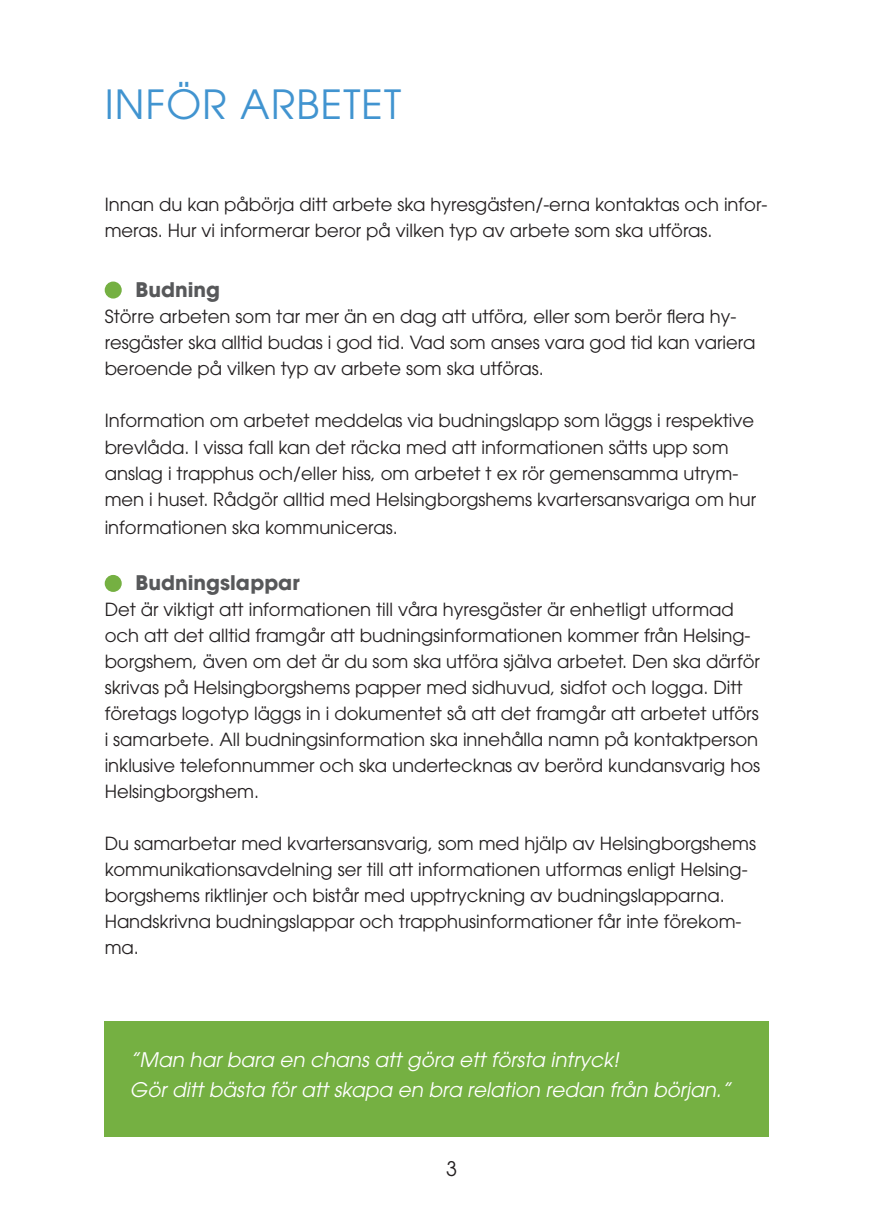
<style>
.page{position:relative;width:874px;height:1225px;background:#fff}
.page>*{position:absolute;margin:0;border:0;box-sizing:border-box;transform-origin:0 0}
.t1{font:40px "ITC Avant Garde Pro";letter-spacing:.03em;color:#4194d0}
.t2{font:italic 20px/30px "ITC Avant Garde Pro";color:#fff}
.t3{font:700 20px "ITC Avant Garde Pro";color:#57585a}
.t4{font:20px "ITC Avant Garde Pro";color:#231f20}
.t5{font:18px/26px "ITC Avant Garde Pro";color:#231f20}
</style>
<div class="page">
<div style="left:105px;top:1021px;width:663px;height:116px;background:#75b042"></div>
<div style="left:105px;top:281px;width:17px;height:17px;background:#75b042;border-radius:50%"></div>
<div style="left:105px;top:575px;width:17px;height:17px;background:#75b042;border-radius:50%"></div>
<p class="t1" style="left:105px;top:79px;width:298px">INFÖR ARBETET</p>
<p class="t5" style="left:105px;top:191px;width:664px">Innan du kan påbörja ditt arbete ska hyresgästen/-erna kontaktas och infor&shy;meras. Hur vi informerar beror på vilken typ av arbete som ska utföras.</p>
<p class="t3" style="left:135px;top:277px;width:86px">Budning</p>
<p class="t5" style="left:105px;top:304px;width:652px">Större arbeten som tar mer än en dag att utföra, eller som berör flera hy&shy;resgäster ska alltid budas i god tid. Vad som anses vara god tid kan variera beroende på vilken typ av arbete som ska utföras.</p>
<p class="t5" style="left:105px;top:408px;width:652px">Information om arbetet meddelas via budningslapp som läggs i respektive brevlåda. I vissa fall kan det räcka med att informationen sätts upp som anslag i trapphus och/eller hiss, om arbetet t ex rör gemensamma utrym&shy;men i huset. Rådgör alltid med Helsingborgshems kvartersansvariga om hur</p>
<p class="t5" style="left:105px;top:514px;width:294px">informationen ska kommuniceras.</p>
<p class="t3" style="left:135px;top:569px;width:165px">Budningslappar</p>
<p class="t5" style="left:105px;top:596px;width:656px">Det är viktigt att informationen till våra hyresgäster är enhetligt utformad och att det alltid framgår att budningsinformationen kommer från Helsing&shy;borgshem, även om det är du som ska utföra själva arbetet. Den ska därför skrivas på Helsingborgshems papper med sidhuvud, sidfot och logga. Ditt företags logotyp läggs in i dokumentet så att det framgår att arbetet utförs i samarbete. All budningsinformation ska innehålla namn på kontaktperson inklusive telefonnummer och ska undertecknas av berörd kundansvarig hos Helsingborgshem.</p>
<p class="t5" style="left:105px;top:830px;width:652px">Du samarbetar med kvartersansvarig, som med hjälp av Helsingborgshems kommunikationsavdelning ser till att informationen utformas enligt Helsing&shy;borgshems riktlinjer och bistår med upptryckning av budningslapparna.<br>Handskrivna budningslappar och trapphusinformationer får inte förekom&shy;ma.</p>
<p class="t2" style="left:130px;top:1044px;width:606px">”Man har bara en chans att göra ett första intryck!<br>Gör ditt bästa för att skapa en bra relation redan från början.”</p>
<p class="t4" style="left:446px;top:1156px;width:13px">3</p>
</div>
